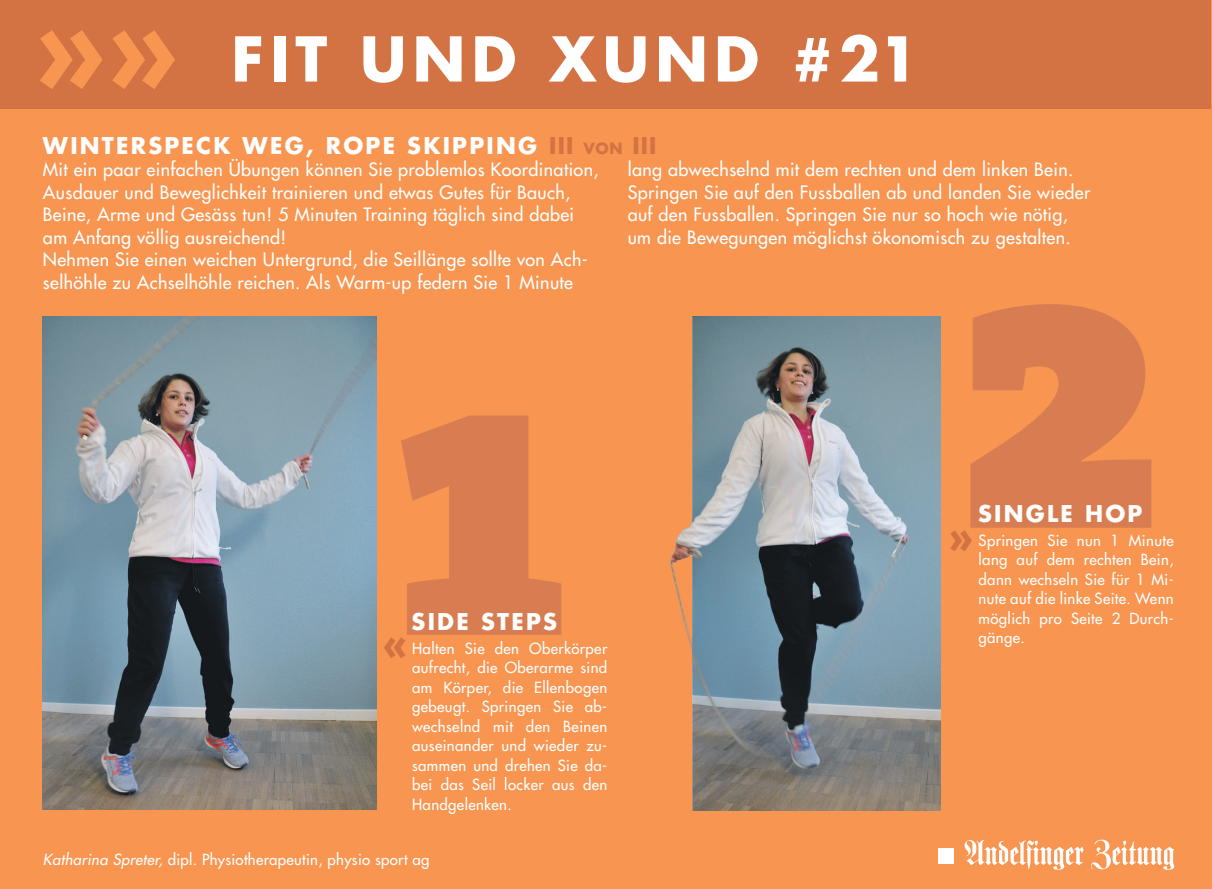
<style>
.page{position:relative;width:1212px;height:889px;background:#f79551}
.page>*{position:absolute;margin:0;border:0;box-sizing:border-box;transform-origin:0 0}
.t1{font:700 60px "Futura";letter-spacing:.1em;color:#fff}
.t2{font:800 45px "Futura";color:#d37243}
.t3{font:700 22.5px "Futura";letter-spacing:.1em;color:#fff}
.t4{font:18px/22.5px "Futura";letter-spacing:.02em;color:#fff}
.t5{font:15px/19.5px "Futura";letter-spacing:.025em;color:#fff;text-align:justify}
.s1{font-size:120px;color:#f79551}
.s2{color:#d37243}
.s3{font-size:15px;color:#d37243}
.s4{font-style:italic}
</style>
<div class="page">
<div style="left:0;top:0;width:1211px;height:109px;background:#d37243"></div>
<svg style="left:970px;top:304px;width:181px;height:224px"></svg>
<img style="left:43px;top:317px;width:334px;height:492px">
<svg style="left:401px;top:415px;width:160px;height:220px"></svg>
<div style="left:938px;top:848px;width:16px;height:16px;background:#fff"></div>
<svg style="left:964px;top:839px;width:210px;height:30px"></svg>
<img style="left:692px;top:317px;width:249px;height:493px">
<img style="left:669px;top:522px;width:23px;height:130px">
<h1 class="t1" style="left:33px;top:19px;width:887px"><span class="s1">»»</span> FIT UND XUND #21</h1>
<p class="t3" style="left:43px;top:130px;width:615px">WINTERSPECK WEG, ROPE SKIPPING <span class="s2">III</span> <span class="s3">VON</span> <span class="s2">III</span></p>
<p class="t4" style="left:43px;top:158px;width:557px">Mit ein paar einfachen Übungen können Sie problemlos Koordination, Ausdauer und Beweglichkeit trainieren und etwas Gutes für Bauch, Beine, Arme und Gesäss tun! 5 Minuten Training täglich sind dabei am Anfang völlig ausreichend!<br>Nehmen Sie einen weichen Untergrund, die Seillänge sollte von Ach&shy;selhöhle zu Achselhöhle reichen. Als Warm-up federn Sie 1 Minute</p>
<p class="t4" style="left:628px;top:158px;width:464px">lang abwechselnd mit dem rechten und dem linken Bein.<br>Springen Sie auf den Fussballen ab und landen Sie wieder auf den Fussballen. Springen Sie nur so hoch wie nötig, um die Bewegungen möglichst ökonomisch zu gestalten.</p>
<p class="t3" style="left:412px;top:606px;width:147px">SIDE STEPS</p>
<h2 class="t2" style="left:382px;top:615px;width:27px">«</h2>
<p class="t5" style="left:412px;top:638px;width:197px">Halten Sie den Oberkörper aufrecht, die Oberarme sind am Körper, die Ellenbogen gebeugt. Springen Sie ab&shy;wechselnd mit den Beinen auseinander und wieder zu&shy;sammen und drehen Sie da&shy;bei das Seil locker aus den Handgelenken.</p>
<p class="t5" style="left:43px;top:849px;width:388px"><span class="s4">Katharina Spreter,</span> dipl. Physiotherapeutin, physio sport ag</p>
<p class="t3" style="left:978px;top:498px;width:166px">SINGLE HOP</p>
<h2 class="t2" style="left:948px;top:507px;width:27px">»</h2>
<p class="t5" style="left:978px;top:530px;width:197px">Springen Sie nun 1 Minute lang auf dem rechten Bein, dann wechseln Sie für 1 Mi&shy;nute auf die linke Seite. Wenn möglich pro Seite 2 Durch&shy;gänge.</p>
</div>
